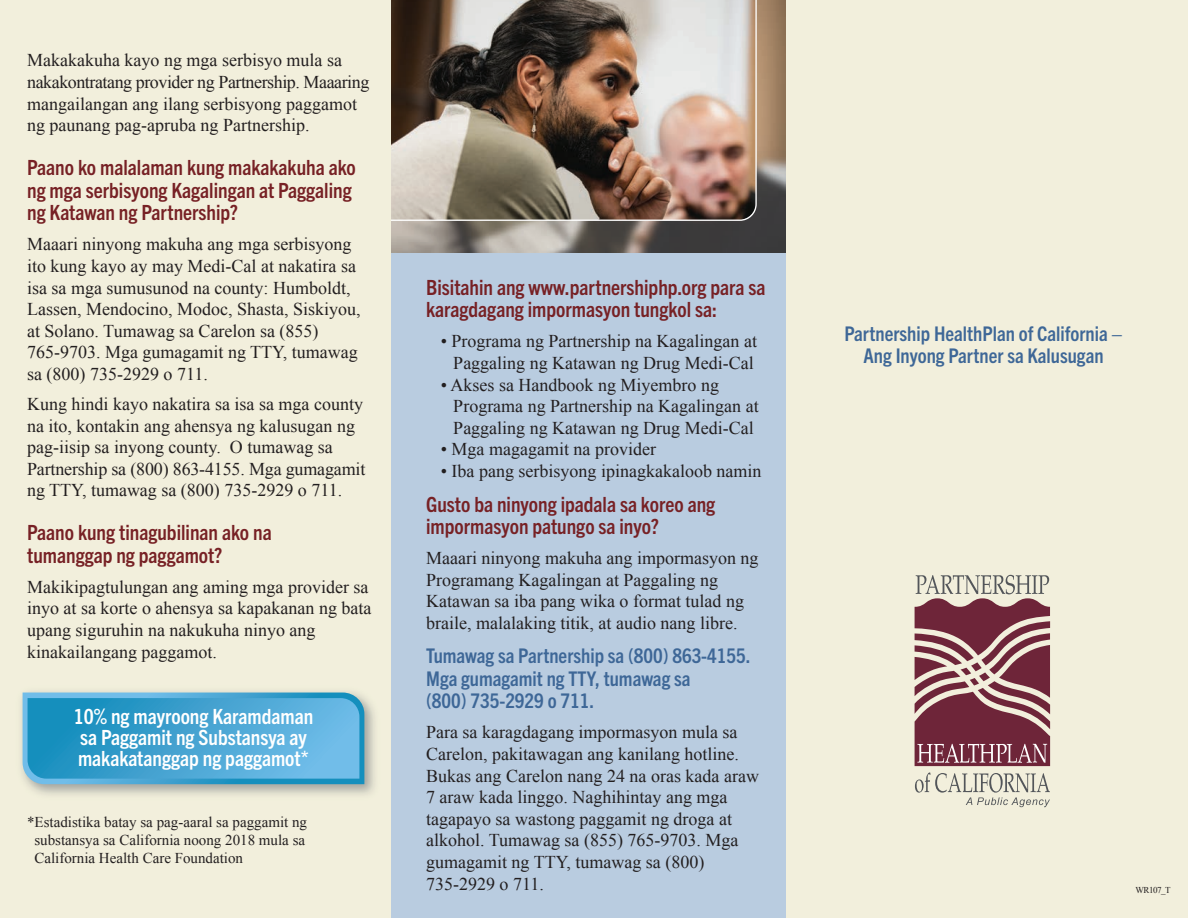
<style>
.page{position:relative;width:1188px;height:918px;background:#fff}
.page>*{position:absolute;margin:0;border:0;box-sizing:border-box;transform-origin:0 0}
.t1{font:700 condensed 21px/22.5px "Trade Gothic Next LT Pro";color:#772125}
.t2{font:700 condensed 21px/21px "Trade Gothic Next LT Pro";color:#fff}
.t3{font:700 condensed 20.25px/22.5px "Trade Gothic Next LT Pro";color:#3e6797}
.t4{font:18px/21.6px "Times New Roman";color:#231f20}
.t5{font:15px/18px "Times New Roman";color:#231f20}
.t6{font:9px "Times New Roman";letter-spacing:-.05em;color:#231f20}
</style>
<div class="page">
<div style="left:779px;top:0;width:409px;height:918px;background:#f2efdc"></div>
<div style="left:376px;top:0;width:410px;height:918px;background:#b9cce0"></div>
<img style="left:391px;top:0;width:395px;height:252px">
<img style="left:391px;top:0;width:366px;height:221px">
<svg style="left:915px;top:575px;width:135px;height:191px"></svg>
<svg style="left:915px;top:772px;width:135px;height:35px"></svg>
<div style="left:0;top:0;width:391px;height:918px;background:#f2efdc"></div>
<img style="left:21px;top:691px;width:354px;height:104px">
<svg style="left:23px;top:693px;width:341px;height:91px;background:#44a4d2"></svg>
<p class="t4" style="left:27px;top:49px;width:344px">Makakakuha kayo ng mga serbisyo mula sa nakakontratang provider ng Partnership. Maaaring mangailangan ang ilang serbisyong paggamot ng paunang pag-apruba ng Partnership.</p>
<p class="t1" style="left:27px;top:155px;width:330px">Paano ko malalaman kung makakakuha ako ng mga serbisyong Kagalingan at Paggaling ng Katawan ng Partnership?</p>
<p class="t4" style="left:27px;top:233px;width:335px">Maaari ninyong makuha ang mga serbisyong ito kung kayo ay may Medi-Cal at nakatira sa isa sa mga sumusunod na county: Humboldt, Lassen, Mendocino, Modoc, Shasta, Siskiyou, at Solano. Tumawag sa Carelon sa (855)<br>765-9703. Mga gumagamit ng TTY, tumawag sa (800) 735-2929 o 711.</p>
<p class="t4" style="left:27px;top:393px;width:340px">Kung hindi kayo nakatira sa isa sa mga county na ito, kontakin ang ahensya ng kalusugan ng pag-iisip sa inyong county. O tumawag sa Partnership sa (800) 863-4155. Mga gumagamit ng TTY, tumawag sa (800) 735-2929 o 711.</p>
<p class="t1" style="left:27px;top:520px;width:246px">Paano kung tinagubilinan ako na tumanggap ng paggamot?</p>
<p class="t4" style="left:27px;top:576px;width:346px">Makikipagtulungan ang aming mga provider sa inyo at sa korte o ahensya sa kapakanan ng bata upang siguruhin na nakukuha ninyo ang kinakailangang paggamot.</p>
<p class="t2" style="left:74px;top:705px;width:241px">10% ng mayroong Karamdaman sa Paggamit ng Substansya ay makakatanggap ng paggamot*</p>
<p class="t5" style="left:34px;top:813px;width:274px;text-indent:-7px">*Estadistika batay sa pag-aaral sa paggamit ng substansya sa California noong 2018 mula sa<br>California Health Care Foundation</p>
<p class="t1" style="left:426px;top:275px;width:341px">Bisitahin ang www.partnershiphp.org para sa karagdagang impormasyon tungkol sa:</p>
<p class="t4" style="left:441px;top:330px;width:318px;text-align:center">• Programa ng Partnership na Kagalingan at<br>Paggaling ng Katawan ng Drug Medi-Cal</p>
<p class="t4" style="left:453px;top:374px;width:307px;text-indent:-13px">• Akses sa Handbook ng Miyembro ng<br>Programa ng Partnership na Kagalingan at<br>Paggaling ng Katawan ng Drug Medi-Cal</p>
<p class="t4" style="left:441px;top:438px;width:217px">• Mga magagamit na provider</p>
<p class="t4" style="left:441px;top:460px;width:322px">• Iba pang serbisyong ipinagkakaloob namin</p>
<p class="t1" style="left:426px;top:491px;width:291px">Gusto ba ninyong ipadala sa koreo ang impormasyon patungo sa inyo?</p>
<p class="t4" style="left:426px;top:547px;width:334px">Maaari ninyong makuha ang impormasyon ng Programang Kagalingan at Paggaling ng Katawan sa iba pang wika o format tulad ng braile, malalaking titik, at audio nang libre.</p>
<p class="t3" style="left:426px;top:643px;width:326px">Tumawag sa Partnership sa (800) 863-4155.<br>Mga gumagamit ng TTY, tumawag sa<br>(800) 735-2929 o 711.</p>
<p class="t4" style="left:426px;top:721px;width:334px">Para sa karagdagang impormasyon mula sa Carelon, pakitawagan ang kanilang hotline.<br>Bukas ang Carelon nang 24 na oras kada araw 7 araw kada linggo. Naghihintay ang mga tagapayo sa wastong paggamit ng droga at alkohol. Tumawag sa (855) 765-9703. Mga gumagamit ng TTY, tumawag sa (800)<br>735-2929 o 711.</p>
<p class="t3" style="left:844px;top:321px;width:280px;text-align:center">Partnership HealthPlan of California –<br>Ang Inyong Partner sa Kalusugan</p>
<p class="t6" style="left:1136px;top:884px;width:37px">WR107_T</p>
</div>
